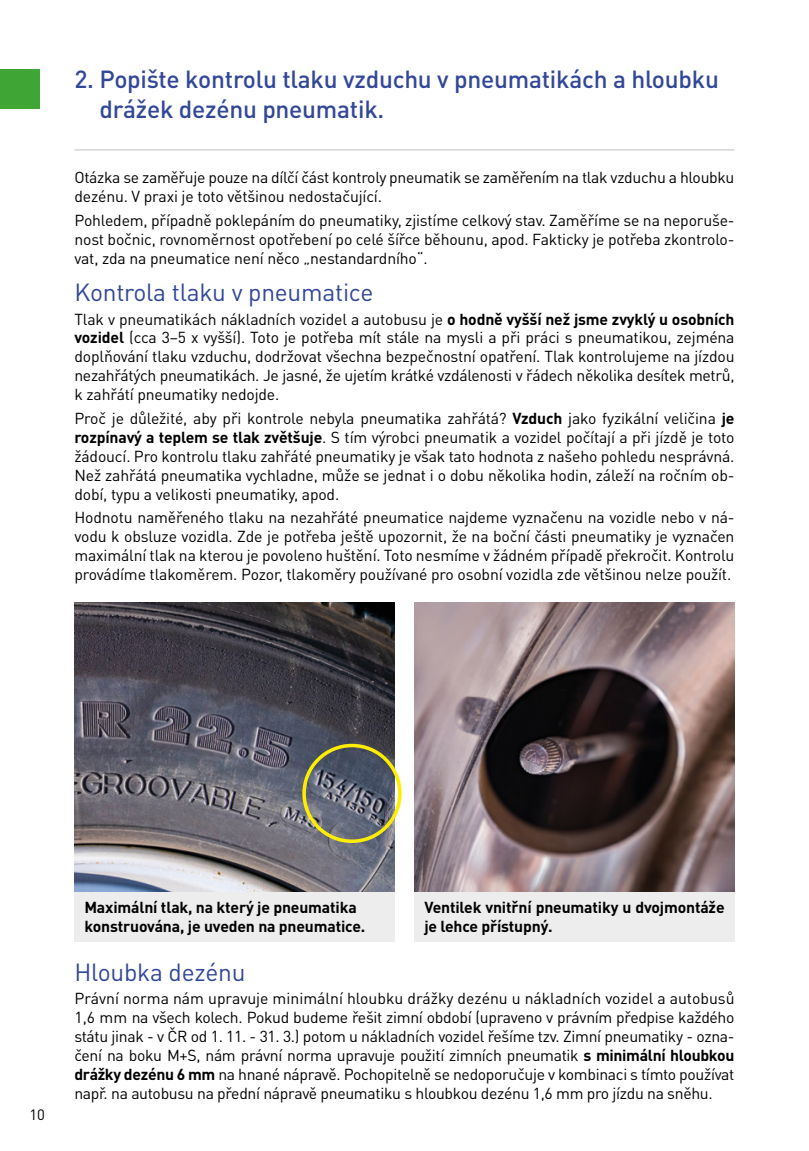
<style>
.page{position:relative;width:809px;height:1151px;background:#fff}
.page>*{position:absolute;margin:0;border:0;box-sizing:border-box;transform-origin:0 0}
.Nadpis_2{font:500 24.5px/29.4px "DIN Pro";letter-spacing:-.01em;color:#324798}
.Nadpis_3{font:24.5px "DIN Pro";letter-spacing:-.01em;color:#324798}
.Text{font:15.75px/18.9px "DIN Pro";letter-spacing:-.02em;color:#000;text-align:justify}
.Text-2{font:700 15.75px/18.9px "DIN Pro";letter-spacing:-.01em;color:#000}
.t1{font:14.88px "DIN Pro";color:#000}
.s1{font-weight:700}
</style>
<div class="page">
<div style="left:0;top:69px;width:40px;height:40px;background:#3fa535"></div>
<hr style="left:74px;top:149px;width:660px;height:2px;background:#dadada">
<img style="left:74px;top:602px;width:320px;height:290px">
<div style="left:74px;top:893px;width:320px;height:49px;background:#ededed"></div>
<div style="left:302px;top:744px;width:99px;height:99px;border:4px solid #ffed00;border-radius:50%"></div>
<img style="left:414px;top:602px;width:320px;height:290px">
<div style="left:414px;top:893px;width:320px;height:49px;background:#ededed"></div>
<p class="Nadpis_2" style="left:99px;top:64px;width:621px;text-indent:-25px">2. Popište kontrolu tlaku vzduchu v pneumatikách a hloubku drážek dezénu pneumatik.</p>
<p class="Text" style="left:74px;top:167px;width:661px">Otázka se zaměřuje pouze na dílčí část kontroly pneumatik se zaměřením na tlak vzduchu a hloubku dezénu. V praxi je toto většinou nedostačující.</p>
<p class="Text" style="left:74px;top:210px;width:661px">Pohledem, případně poklepáním do pneumatiky, zjistíme celkový stav. Zaměříme se na neporuše&shy;nost bočnic, rovnoměrnost opotřebení po celé šířce běhounu, apod. Fakticky je potřeba zkontrolo&shy;vat, zda na pneumatice není něco „nestandardního“.</p>
<p class="Nadpis_3" style="left:74px;top:275px;width:300px">Kontrola tlaku v pneumatice</p>
<p class="Text" style="left:74px;top:309px;width:661px">Tlak v pneumatikách nákladních vozidel a autobusu je <span class="s1">o hodně vyšší než jsme zvyklý u osobních vozidel</span> (cca 3–5 x vyšší). Toto je potřeba mít stále na mysli a při práci s pneumatikou, zejména doplňování tlaku vzduchu, dodržovat všechna bezpečnostní opatření. Tlak kontrolujeme na jízdou nezahřátých pneumatikách. Je jasné, že ujetím krátké vzdálenosti v řádech několika desítek metrů, k zahřátí pneumatiky nedojde.</p>
<p class="Text" style="left:74px;top:408px;width:661px">Proč je důležité, aby při kontrole nebyla pneumatika zahřátá? <span class="s1">Vzduch</span> jako fyzikální veličina <span class="s1">je rozpínavý a teplem se tlak zvětšuje</span>. S tím výrobci pneumatik a vozidel počítají a při jízdě je toto žádoucí. Pro kontrolu tlaku zahřáté pneumatiky je však tato hodnota z našeho pohledu nesprávná.<br>Než zahřátá pneumatika vychladne, může se jednat i o dobu několika hodin, záleží na ročním ob&shy;dobí, typu a velikosti pneumatiky, apod.</p>
<p class="Text" style="left:74px;top:508px;width:661px">Hodnotu naměřeného tlaku na nezahřáté pneumatice najdeme vyznačenu na vozidle nebo v ná&shy;vodu k obsluze vozidla. Zde je potřeba ještě upozornit, že na boční části pneumatiky je vyznačen maximální tlak na kterou je povoleno huštění. Toto nesmíme v žádném případě překročit. Kontrolu provádíme tlakoměrem. Pozor, tlakoměry používané pro osobní vozidla zde většinou nelze použít.</p>
<p class="t1" style="left:29px;top:1105px;width:17px">10</p>
<p class="Text-2" style="left:84px;top:897px;width:282px">Maximální tlak, na který je pneumatika konstruována, je uveden na pneumatice.</p>
<p class="Text-2" style="left:424px;top:897px;width:302px">Ventilek vnitřní pneumatiky u dvojmontáže je lehce přístupný.</p>
<p class="Nadpis_3" style="left:74px;top:955px;width:172px">Hloubka dezénu</p>
<p class="Text" style="left:74px;top:988px;width:661px">Právní norma nám upravuje minimální hloubku drážky dezénu u nákladních vozidel a autobusů 1,6 mm na všech kolech. Pokud budeme řešit zimní období (upraveno v právním předpise každého státu jinak - v ČR od 1. 11. - 31. 3.) potom u nákladních vozidel řešíme tzv. Zimní pneumatiky - ozna&shy;čení na boku M+S, nám právní norma upravuje použití zimních pneumatik <span class="s1">s minimální hloubkou drážky dezénu 6 mm</span> na hnané nápravě. Pochopitelně se nedoporučuje v kombinaci s tímto používat např. na autobusu na přední nápravě pneumatiku s hloubkou dezénu 1,6 mm pro jízdu na sněhu.</p>
</div>
